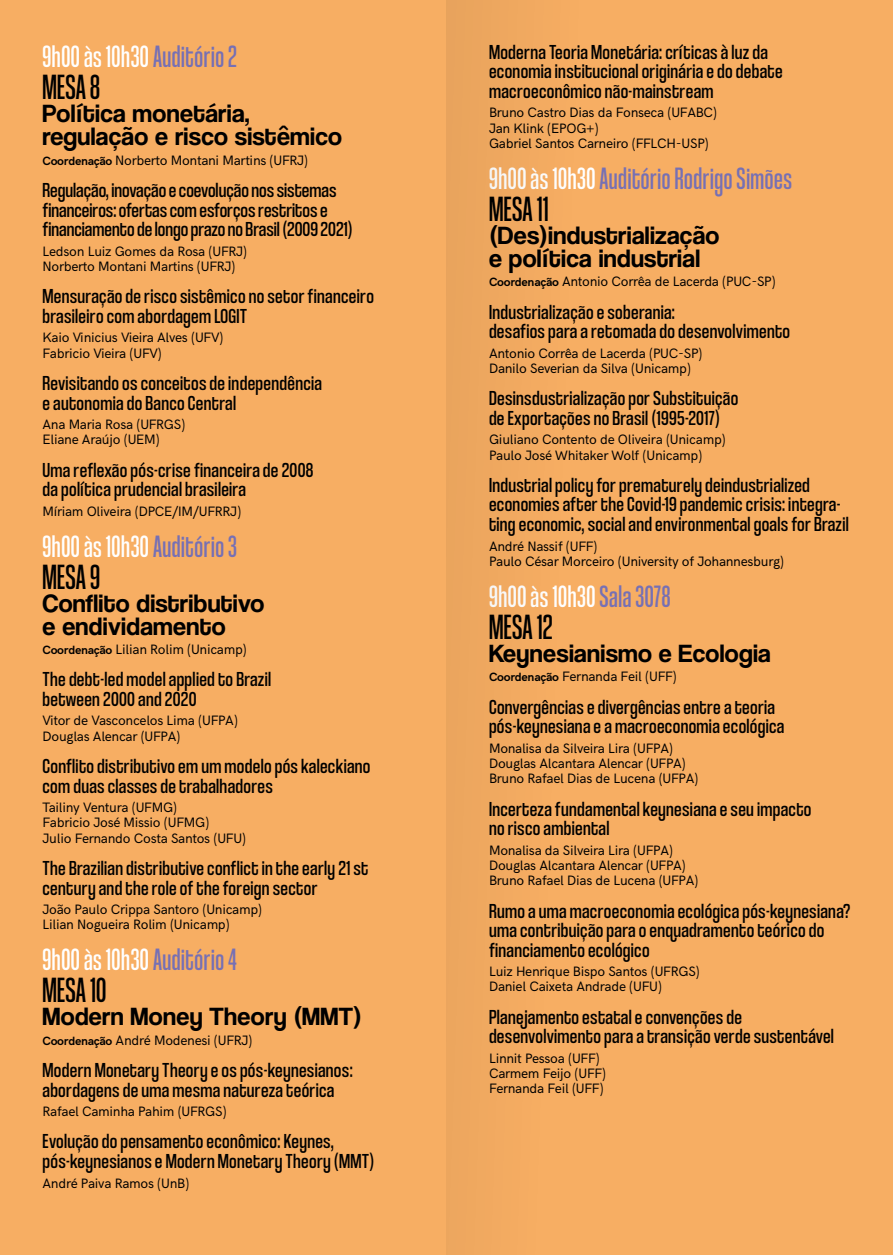
<style>
.page{position:relative;width:893px;height:1255px;background:#fff}
.page>*{position:absolute;margin:0;border:0;box-sizing:border-box;transform-origin:0 0}
.t1{font:36.6px "Coolvetica Compressed Rg";letter-spacing:.01em;color:#000}
.t2{font:32.25px "Coolvetica Compressed Rg";letter-spacing:.02em;color:#fff}
.t3{font:32.25px "Coolvetica Compressed Rg";letter-spacing:.02em;color:#7670b4}
.t4{font:25.95px/23px "Coolvetica Rg";letter-spacing:.01em;color:#000}
.t5{font:21.15px/19.5px "Coolvetica Condensed Rg";letter-spacing:.015em;color:#000}
.t6{font:13.65px/15.3px "HK Grotesk";letter-spacing:-.02em;color:#000}
.s1{color:#7670b4}
.s2{font-weight:700;font-size:12px}
.s3{color:#fff}
</style>
<div class="page">
<div style="left:446px;top:0;width:447px;height:1254px;background:#f7ae63"></div>
<div style="left:0;top:0;width:446px;height:1254px;background:#f7ae63"></div>
<h2 class="t2" style="left:43px;top:38px;width:196px">9h00 às 10h30 <span class="s1">Auditório 2</span></h2>
<h1 class="t1" style="left:43px;top:66px;width:59px">MESA 8</h1>
<p class="t4" style="left:43px;top:102px;width:301px">Política monetária, regulação e risco sistêmico</p>
<p class="t6" style="left:43px;top:151px;width:267px"><span class="s2">Coordenação</span> Norberto Montani Martins (UFRJ)</p>
<p class="t5" style="left:43px;top:180px;width:312px">Regulação, inovação e coevolução nos sistemas financeiros: ofertas com esforços restritos e financiamento de longo prazo no Brasil (2009 2021)</p>
<p class="t6" style="left:43px;top:242px;width:206px">Ledson Luiz Gomes da Rosa (UFRJ)<br>Norberto Montani Martins (UFRJ)</p>
<p class="t5" style="left:43px;top:286px;width:333px">Mensuração de risco sistêmico no setor financeiro brasileiro com abordagem LOGIT</p>
<p class="t6" style="left:43px;top:329px;width:182px">Kaio Vinicius Vieira Alves (UFV)<br>Fabricio Vieira (UFV)</p>
<p class="t5" style="left:43px;top:372px;width:281px">Revisitando os conceitos de independência e autonomia do Banco Central</p>
<p class="t6" style="left:43px;top:415px;width:144px">Ana Maria Rosa (UFRGS)<br>Eliane Araújo (UEM)</p>
<p class="t5" style="left:43px;top:459px;width:272px">Uma reflexão pós-crise financeira de 2008 da política prudencial brasileira</p>
<p class="t6" style="left:43px;top:502px;width:200px">Míriam Oliveira (DPCE/IM/UFRRJ)</p>
<h2 class="t2" style="left:43px;top:527px;width:196px">9h00 às 10h30 <span class="s1">Auditório 3</span></h2>
<h1 class="t1" style="left:43px;top:555px;width:59px">MESA 9</h1>
<p class="t4" style="left:43px;top:591px;width:224px">Conflito distributivo e endividamento</p>
<p class="t6" style="left:43px;top:640px;width:206px"><span class="s2">Coordenação</span> Lilian Rolim (Unicamp)</p>
<p class="t5" style="left:43px;top:669px;width:230px">The debt-led model applied to Brazil between 2000 and 2020</p>
<p class="t6" style="left:43px;top:712px;width:197px">Vitor de Vasconcelos Lima (UFPA)<br>Douglas Alencar (UFPA)</p>
<p class="t5" style="left:43px;top:755px;width:329px">Conflito distributivo em um modelo pós kaleckiano com duas classes de trabalhadores</p>
<p class="t6" style="left:43px;top:798px;width:205px">Tailiny Ventura (UFMG)<br>Fabricio José Missio (UFMG)<br>Julio Fernando Costa Santos (UFU)</p>
<p class="t5" style="left:43px;top:857px;width:328px">The Brazilian distributive conflict in the early 21 st century and the role of the foreign sector</p>
<p class="t6" style="left:43px;top:900px;width:221px">João Paulo Crippa Santoro (Unicamp)<br>Lilian Nogueira Rolim (Unicamp)</p>
<h2 class="t2" style="left:43px;top:941px;width:196px">9h00 às 10h30 <span class="s1">Auditório 4</span></h2>
<h1 class="t1" style="left:43px;top:969px;width:65px">MESA 10</h1>
<p class="t4" style="left:43px;top:1004px;width:321px">Modern Money Theory (MMT)</p>
<p class="t6" style="left:43px;top:1031px;width:211px"><span class="s2">Coordenação</span> André Modenesi (UFRJ)</p>
<p class="t5" style="left:43px;top:1059px;width:312px">Modern Monetary Theory e os pós-keynesianos: abordagens de uma mesma natureza teórica</p>
<p class="t6" style="left:43px;top:1102px;width:186px">Rafael Caminha Pahim (UFRGS)</p>
<p class="t5" style="left:43px;top:1130px;width:333px">Evolução do pensamento econômico: Keynes, pós-keynesianos e Modern Monetary Theory (MMT)</p>
<p class="t6" style="left:43px;top:1173px;width:148px">André Paiva Ramos (UnB)</p>
<p class="t5" style="left:489px;top:41px;width:295px">Moderna Teoria Monetária: críticas à luz da economia institucional originária e do debate macroeconômico não-mainstream</p>
<p class="t6" style="left:489px;top:104px;width:230px">Bruno Castro Dias da Fonseca (UFABC)<br>Jan Klink (EPOG+)<br>Gabriel Santos Carneiro (FFLCH-USP)</p>
<h2 class="t3" style="left:489px;top:159px;width:305px"><span class="s3">9h00 às 10h30</span> Auditório Rodrigo Simões</h2>
<h1 class="t1" style="left:489px;top:188px;width:61px">MESA 11</h1>
<p class="t4" style="left:489px;top:223px;width:232px">(Des)industrialização e política industrial</p>
<p class="t6" style="left:489px;top:273px;width:288px"><span class="s2">Coordenação</span> Antonio Corrêa de Lacerda (PUC-SP)</p>
<p class="t5" style="left:489px;top:301px;width:303px">Industrialização e soberania:<br>desafios para a retomada do desenvolvimento</p>
<p class="t6" style="left:489px;top:344px;width:215px">Antonio Corrêa de Lacerda (PUC-SP)<br>Danilo Severian da Silva (Unicamp)</p>
<p class="t5" style="left:489px;top:388px;width:251px">Desinsdustrialização por Substituição de Exportações no Brasil (1995-2017)</p>
<p class="t6" style="left:489px;top:431px;width:238px">Giuliano Contento de Oliveira (Unicamp)<br>Paulo José Whitaker Wolf (Unicamp)</p>
<p class="t5" style="left:489px;top:474px;width:361px">Industrial policy for prematurely deindustrialized economies after the Covid-19 pandemic crisis: integra&shy;ting economic, social and environmental goals for Brazil</p>
<p class="t6" style="left:489px;top:537px;width:297px">André Nassif (UFF)<br>Paulo César Morceiro (University of Johannesburg)</p>
<h2 class="t2" style="left:489px;top:577px;width:183px">9h00 às 10h30 <span class="s1">Sala 3078</span></h2>
<h1 class="t1" style="left:489px;top:605px;width:65px">MESA 12</h1>
<p class="t4" style="left:489px;top:641px;width:283px">Keynesianismo e Ecologia</p>
<p class="t6" style="left:489px;top:668px;width:189px"><span class="s2">Coordenação</span> Fernanda Feil (UFF)</p>
<p class="t5" style="left:489px;top:696px;width:297px">Convergências e divergências entre a teoria pós-keynesiana e a macroeconomia ecológica</p>
<p class="t6" style="left:489px;top:739px;width:211px">Monalisa da Silveira Lira (UFPA)<br>Douglas Alcantara Alencar (UFPA)<br>Bruno Rafael Dias de Lucena (UFPA)</p>
<p class="t5" style="left:489px;top:798px;width:324px">Incerteza fundamental keynesiana e seu impacto no risco ambiental</p>
<p class="t6" style="left:489px;top:841px;width:211px">Monalisa da Silveira Lira (UFPA)<br>Douglas Alcantara Alencar (UFPA)<br>Bruno Rafael Dias de Lucena (UFPA)</p>
<p class="t5" style="left:489px;top:900px;width:363px">Rumo a uma macroeconomia ecológica pós-keynesiana? uma contribuição para o enquadramento teórico do financiamento ecológico</p>
<p class="t6" style="left:489px;top:962px;width:212px">Luiz Henrique Bispo Santos (UFRGS)<br>Daniel Caixeta Andrade (UFU)</p>
<p class="t5" style="left:489px;top:1006px;width:346px">Planejamento estatal e convenções de desenvolvimento para a transição verde sustentável</p>
<p class="t6" style="left:489px;top:1049px;width:118px">Linnit Pessoa (UFF)<br>Carmem Feijo (UFF)<br>Fernanda Feil (UFF)</p>
</div>
